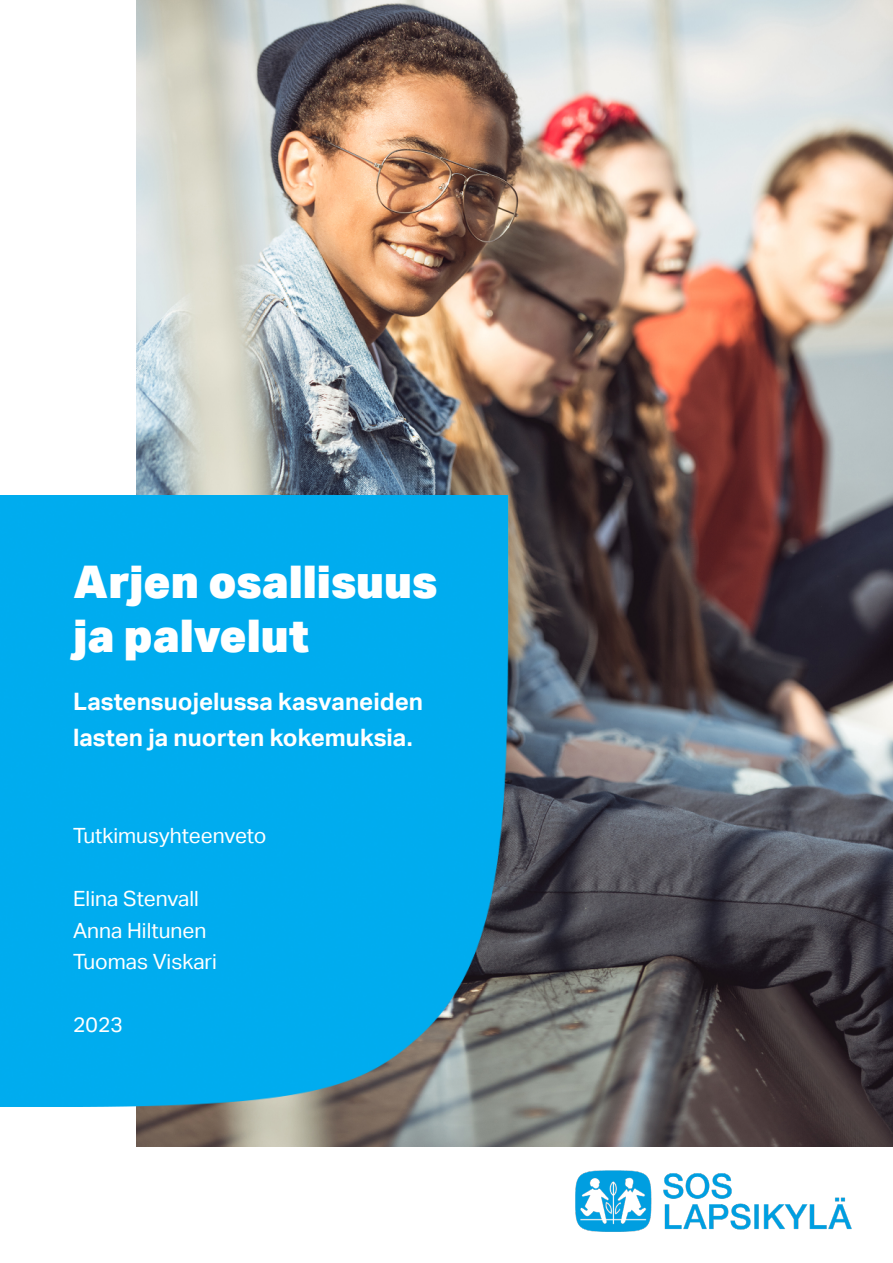
<style>
.page{position:relative;width:893px;height:1263px;background:#fff}
.page>*{position:absolute;margin:0;border:0;box-sizing:border-box;transform-origin:0 0}
.t1{font:900 45px/54px "Aktiv Grotesk";color:#fff}
.t2{font:700 24px/36px "Aktiv Grotesk";color:#fff}
.t3{font:21px/31.5px "Aktiv Grotesk";color:#fff}
</style>
<div class="page">
<img style="left:136px;top:0;width:757px;height:1147px">
<div style="left:0;top:495px;width:508px;height:611px;background:#00acee"></div>
<img style="left:575px;top:1170px;width:277px;height:62px">
<h1 class="t1" style="left:73px;top:554px;width:366px">Arjen osallisuus ja palvelut</h1>
<p class="t2" style="left:73px;top:683px;width:351px">Lastensuojelussa kasvaneiden lasten ja nuorten kokemuksia.</p>
<p class="t3" style="left:73px;top:820px;width:195px">Tutkimusyhteenveto</p>
<p class="t3" style="left:73px;top:883px;width:145px">Elina Stenvall<br>Anna Hiltunen<br>Tuomas Viskari</p>
<p class="t3" style="left:73px;top:1009px;width:51px">2023</p>
</div>
